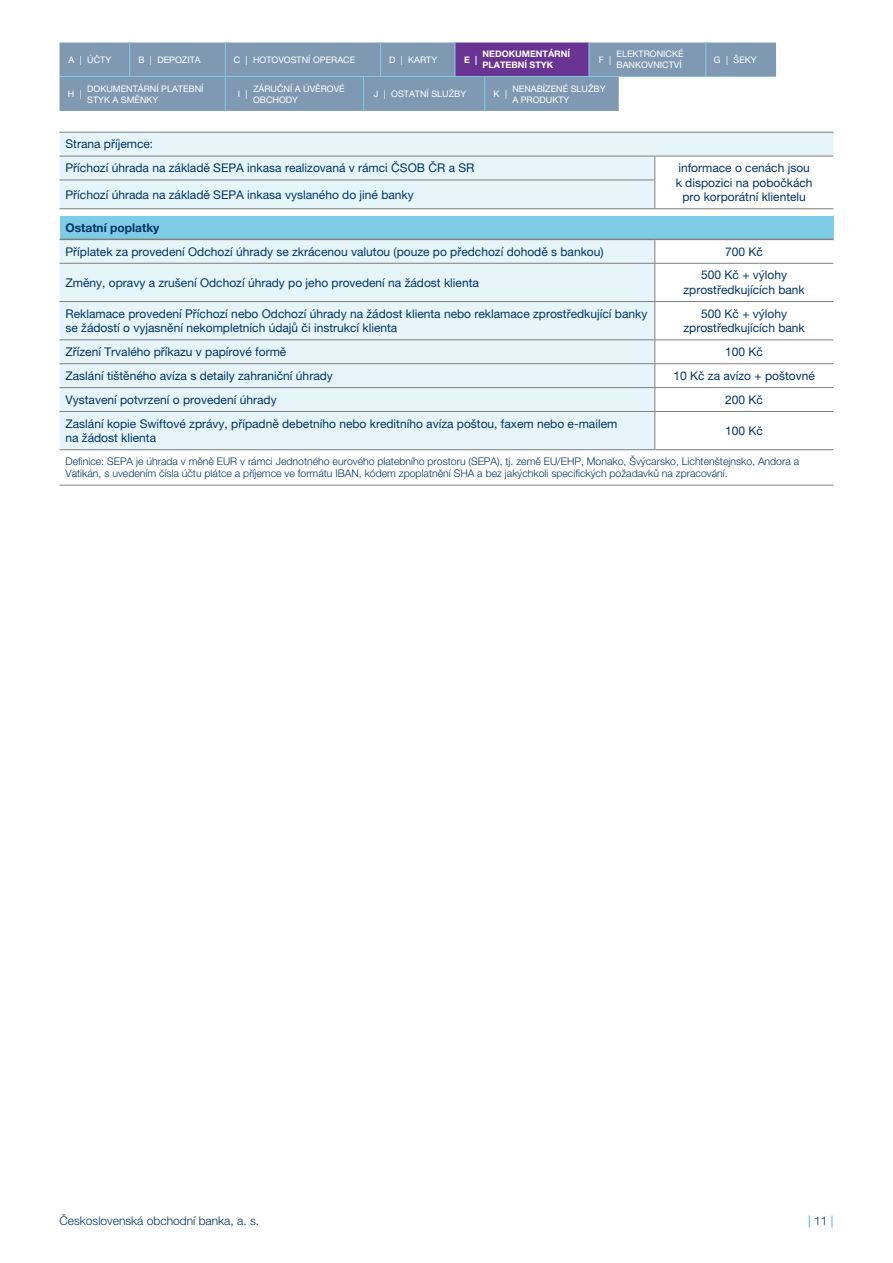
<style>
.page{position:relative;width:893px;height:1263px;background:#fff}
.page>*{position:absolute;margin:0;border:0;box-sizing:border-box;transform-origin:0 0}
.Normal_polozka{font:12px/14.4px "Helvetica Neue LT Pro";color:#036}
.Normal_polozka_upros{font:12px/14.4px "Helvetica Neue LT Pro";color:#036;text-align:center}
.t1{font:300 12px "Helvetica Neue LT Pro";color:#036}
.Nadpis_hlavni_3{font:700 12px "Helvetica Neue LT Pro";color:#036}
.t2{font:300 12px "Helvetica Neue LT Pro";color:#0099cd}
.Normal_poznamka_bez{font:300 10.5px/12.6px "Helvetica Neue LT Pro";color:#036}
.t3{font:9px/10.8px "Helvetica Neue LT Pro";color:#fff}
.t4{font:700 9px/10.8px "Helvetica Neue LT Pro";color:#fff}
.s1{color:#036}
</style>
<div class="page">
<div style="left:60px;top:133px;width:773px;height:75px;background:#e5f5fa"></div>
<div style="left:655px;top:156px;width:178px;height:53px;background:#fff"></div>
<hr style="left:60px;top:132px;width:595px;height:1px;background:#7f7f7f">
<hr style="left:655px;top:132px;width:178px;height:1px;background:#7f7f7f">
<hr style="left:60px;top:156px;width:595px;height:1px;background:#7f7f7f">
<hr style="left:655px;top:156px;width:178px;height:1px;background:#7f7f7f">
<hr style="left:60px;top:180px;width:595px;height:1px;background:#7f7f7f">
<svg style="left:654px;top:156px;width:1px;height:52px"></svg>
<hr style="left:60px;top:208px;width:595px;height:1px;background:#7f7f7f">
<hr style="left:655px;top:208px;width:178px;height:1px;background:#7f7f7f">
<div style="left:60px;top:215px;width:773px;height:24px;background:#7fcce6"></div>
<svg style="left:60px;top:240px;width:773px;height:245px;fill:#e5f5fa"></svg>
<hr style="left:60px;top:239px;width:595px;height:1px;background:#7f7f7f">
<hr style="left:655px;top:239px;width:178px;height:1px;background:#7f7f7f">
<hr style="left:60px;top:215px;width:595px;height:1px;background:#fff">
<hr style="left:655px;top:215px;width:178px;height:1px;background:#fff">
<hr style="left:60px;top:485px;width:595px;height:1px;background:#7f7f7f">
<hr style="left:655px;top:485px;width:178px;height:1px;background:#7f7f7f">
<svg style="left:654px;top:240px;width:1px;height:23px"></svg>
<hr style="left:60px;top:263px;width:595px;height:1px;background:#7f7f7f">
<hr style="left:655px;top:263px;width:178px;height:1px;background:#7f7f7f">
<hr style="left:654px;top:264px;width:1px;height:37px;background:#7f7f7f">
<hr style="left:60px;top:301px;width:595px;height:1px;background:#7f7f7f">
<hr style="left:655px;top:301px;width:178px;height:1px;background:#7f7f7f">
<hr style="left:654px;top:302px;width:1px;height:37px;background:#7f7f7f">
<hr style="left:60px;top:339px;width:595px;height:1px;background:#7f7f7f">
<hr style="left:655px;top:339px;width:178px;height:1px;background:#7f7f7f">
<hr style="left:60px;top:363px;width:595px;height:1px;background:#7f7f7f">
<hr style="left:655px;top:363px;width:178px;height:1px;background:#7f7f7f">
<hr style="left:60px;top:387px;width:595px;height:1px;background:#7f7f7f">
<hr style="left:655px;top:387px;width:178px;height:1px;background:#7f7f7f">
<svg style="left:654px;top:340px;width:1px;height:71px"></svg>
<hr style="left:60px;top:411px;width:595px;height:1px;background:#7f7f7f">
<hr style="left:655px;top:411px;width:178px;height:1px;background:#7f7f7f">
<hr style="left:654px;top:412px;width:1px;height:37px;background:#7f7f7f">
<hr style="left:60px;top:449px;width:595px;height:1px;background:#7f7f7f">
<hr style="left:655px;top:449px;width:178px;height:1px;background:#7f7f7f">
<svg style="left:60px;top:43px;width:716px;height:68px;background:#8b9bb8"></svg>
<hr style="left:363px;top:77px;width:1px;height:34px;background:#80cce6">
<hr style="left:484px;top:77px;width:1px;height:34px;background:#80cce6">
<hr style="left:225px;top:77px;width:1px;height:34px;background:#80cce6">
<p class="t3" style="left:69px;top:54px;width:7px">A</p>
<p class="t3" style="left:80px;top:54px;width:3px">|</p>
<p class="t3" style="left:87px;top:54px;width:25px">ÚČTY</p>
<p class="t3" style="left:138px;top:54px;width:8px">B</p>
<p class="t3" style="left:150px;top:54px;width:3px">|</p>
<p class="t3" style="left:157px;top:54px;width:45px">DEPOZITA</p>
<p class="t3" style="left:234px;top:54px;width:8px">C</p>
<p class="t3" style="left:246px;top:54px;width:3px">|</p>
<p class="t3" style="left:253px;top:54px;width:104px">HOTOVOSTNÍ OPERACE</p>
<p class="t3" style="left:389px;top:54px;width:8px">D</p>
<p class="t3" style="left:401px;top:54px;width:3px">|</p>
<p class="t3" style="left:408px;top:54px;width:30px">KARTY</p>
<p class="t4" style="left:464px;top:54px;width:7px">E</p>
<p class="t4" style="left:475px;top:54px;width:4px">|</p>
<p class="t4" style="left:483px;top:48px;width:89px">NEDOKUMENTÁRNÍ<br>PLATEBNÍ STYK</p>
<p class="t3" style="left:599px;top:54px;width:7px">F</p>
<p class="t3" style="left:609px;top:54px;width:3px">|</p>
<p class="t3" style="left:617px;top:48px;width:69px">ELEKTRONICKÉ<br>BANKOVNICTVÍ</p>
<p class="t3" style="left:714px;top:54px;width:8px">G</p>
<p class="t3" style="left:726px;top:54px;width:3px">|</p>
<p class="t3" style="left:733px;top:54px;width:25px">ŠEKY</p>
<p class="t3" style="left:68px;top:88px;width:8px">H</p>
<p class="t3" style="left:80px;top:88px;width:3px">|</p>
<p class="t3" style="left:87px;top:83px;width:118px">DOKUMENTÁRNÍ PLATEBNÍ<br>STYK A SMĚNKY</p>
<p class="t3" style="left:238px;top:88px;width:4px">I</p>
<p class="t3" style="left:246px;top:88px;width:3px">|</p>
<p class="t3" style="left:253px;top:83px;width:93px">ZÁRUČNÍ A ÚVĚROVÉ<br>OBCHODY</p>
<p class="t3" style="left:374px;top:88px;width:6px">J</p>
<p class="t3" style="left:384px;top:88px;width:3px">|</p>
<p class="t3" style="left:391px;top:88px;width:76px">OSTATNÍ SLUŽBY</p>
<p class="t3" style="left:494px;top:88px;width:8px">K</p>
<p class="t3" style="left:505px;top:88px;width:3px">|</p>
<p class="t3" style="left:512px;top:83px;width:95px">NENABÍZENÉ SLUŽBY<br>A PRODUKTY</p>
<p class="Normal_polozka" style="left:66px;top:137px;width:89px">Strana příjemce:</p>
<p class="Normal_polozka" style="left:66px;top:161px;width:410px">Příchozí úhrada na základě SEPA inkasa realizovaná v rámci ČSOB ČR a SR</p>
<p class="Normal_polozka_upros" style="left:676px;top:161px;width:138px;text-align:left">informace o cenách jsou k dispozici na pobočkách</p>
<p class="Normal_polozka" style="left:66px;top:187px;width:350px">Příchozí úhrada na základě SEPA inkasa vyslaného do jiné banky</p>
<p class="Normal_polozka_upros" style="left:682px;top:189px;width:125px">pro korporátní klientelu</p>
<p class="Nadpis_hlavni_3" style="left:66px;top:220px;width:95px">Ostatní poplatky</p>
<p class="Normal_polozka" style="left:66px;top:244px;width:540px">Příplatek za provedení Odchozí úhrady se zkrácenou valutou (pouze po předchozí dohodě s bankou)</p>
<p class="Normal_polozka_upros" style="left:725px;top:244px;width:39px">700 Kč</p>
<p class="Normal_polozka" style="left:66px;top:275px;width:415px">Změny, opravy a zrušení Odchozí úhrady po jeho provedení na žádost klienta</p>
<p class="Normal_polozka_upros" style="left:683px;top:268px;width:123px">500 Kč + výlohy zprostředkujících bank</p>
<p class="Normal_polozka" style="left:66px;top:306px;width:583px">Reklamace provedení Příchozí nebo Odchozí úhrady na žádost klienta nebo reklamace zprostředkující banky se žádostí o vyjasnění nekompletních údajů či instrukcí klienta</p>
<p class="Normal_polozka_upros" style="left:683px;top:306px;width:123px">500 Kč + výlohy zprostředkujících bank</p>
<p class="Normal_polozka" style="left:66px;top:344px;width:222px">Zřízení Trvalého příkazu v papírové formě</p>
<p class="Normal_polozka_upros" style="left:725px;top:344px;width:39px">100 Kč</p>
<p class="Normal_polozka" style="left:66px;top:368px;width:269px">Zaslání tištěného avíza s detaily zahraniční úhrady</p>
<p class="Normal_polozka_upros" style="left:673px;top:368px;width:143px">10 Kč za avízo + poštovné</p>
<p class="Normal_polozka" style="left:66px;top:392px;width:213px">Vystavení potvrzení o provedení úhrady</p>
<p class="Normal_polozka_upros" style="left:725px;top:392px;width:39px">200 Kč</p>
<p class="Normal_polozka" style="left:66px;top:416px;width:553px">Zaslání kopie Swiftové zprávy, případně debetního nebo kreditního avíza poštou, faxem nebo e-mailem na žádost klienta</p>
<p class="Normal_polozka_upros" style="left:725px;top:423px;width:39px">100 Kč</p>
<p class="Normal_poznamka_bez" style="left:66px;top:455px;width:735px">Definice: SEPA je úhrada v měně EUR v rámci Jednotného eurového platebního prostoru (SEPA), tj. země EU/EHP, Monako, Švýcarsko, Lichtenštejnsko, Andora a<br>Vatikán, s uvedením čísla účtu plátce a příjemce ve formátu IBAN, kódem zpoplatnění SHA a bez jakýchkoli specifických požadavků na zpracování.</p>
<p class="t1" style="left:60px;top:1213px;width:201px">Československá obchodní banka, a. s.</p>
<p class="t2" style="left:808px;top:1213px;width:27px">| <span class="s1">11</span> |</p>
</div>
